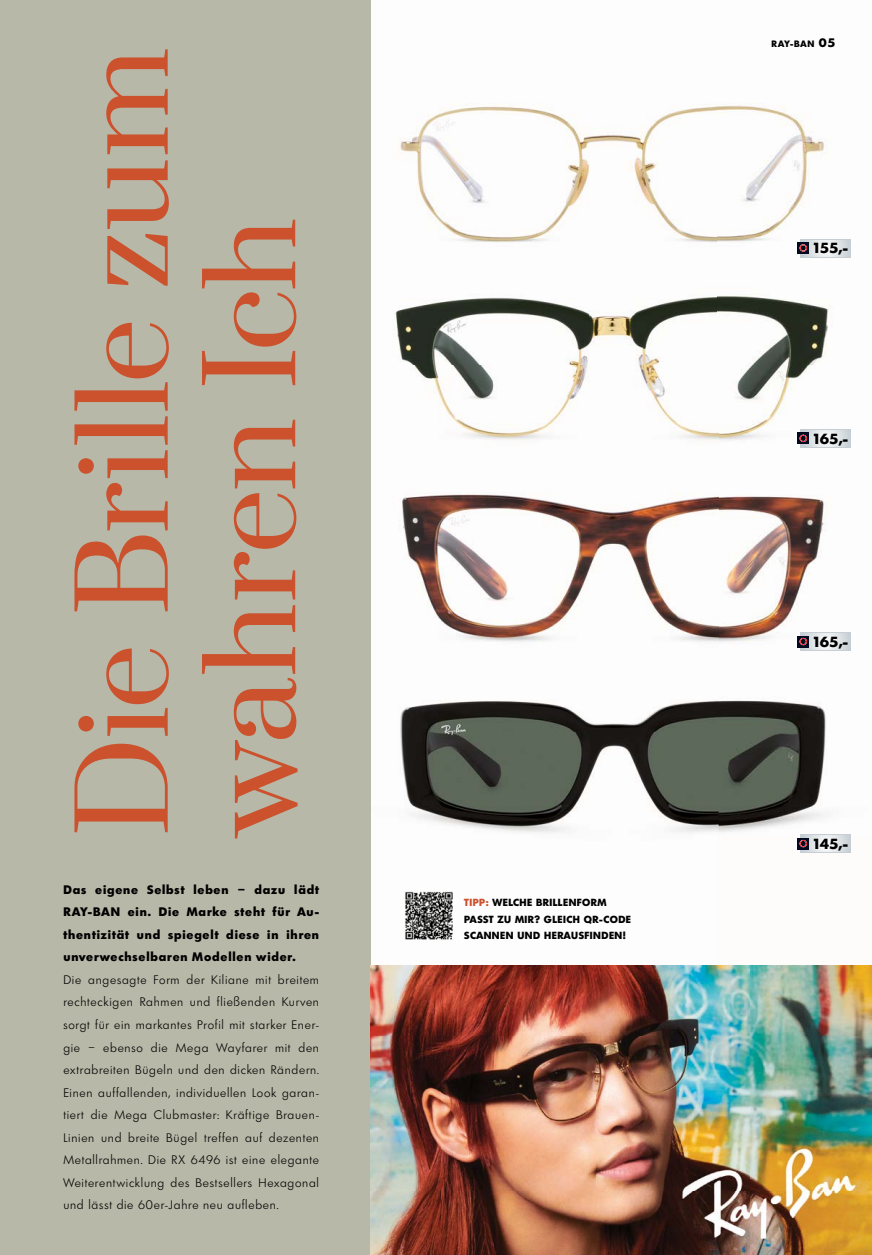
<style>
.page{position:relative;width:872px;height:1255px;background:#fff}
.page>*{position:absolute;margin:0;border:0;box-sizing:border-box;transform-origin:0 0}
.t1{font:116.4px/127.5px "Prata";letter-spacing:-.015em;color:#cc512d}
.t2{font:800 14.25px "Limerick TS";letter-spacing:-.065em;color:#000}
.t3{font:300 12px/22.5px "Limerick TS";letter-spacing:.065em;color:#000;text-align:justify}
.t4{font:800 12px/22.5px "Limerick TS";letter-spacing:.07em;color:#000;text-align:justify}
.t5{font:800 10.05px/16.5px "Limerick TS";letter-spacing:.05em;color:#000}
.t6{font:800 9px "Limerick TS";letter-spacing:.085em;color:#000}
.s1{color:#cc512d}
.s2{font-size:12px}
</style>
<div class="page">
<img style="left:370px;top:0;width:481px;height:965px">
<div style="left:0;top:0;width:370px;height:1254px;background:#b7b8a7"></div>
<img style="left:370px;top:965px;width:502px;height:289px">
<div style="left:800px;top:239px;width:51px;height:18px;background:#c7cfd4"></div>
<svg style="left:807px;top:240px;width:39px;height:16px"></svg>
<div style="left:797px;top:242px;width:12px;height:12px;background:#040b21"></div>
<svg style="left:799px;top:244px;width:8px;height:8px"></svg>
<div style="left:800px;top:834px;width:51px;height:18px;background:#c7cfd4"></div>
<svg style="left:801px;top:835px;width:45px;height:16px"></svg>
<div style="left:797px;top:837px;width:12px;height:12px;background:#040b21"></div>
<svg style="left:799px;top:839px;width:8px;height:8px"></svg>
<div style="left:800px;top:632px;width:51px;height:18px;background:#c7cfd4"></div>
<svg style="left:801px;top:633px;width:45px;height:16px"></svg>
<div style="left:797px;top:635px;width:12px;height:12px;background:#040b21"></div>
<svg style="left:799px;top:637px;width:8px;height:8px"></svg>
<div style="left:800px;top:429px;width:51px;height:18px;background:#c7cfd4"></div>
<svg style="left:807px;top:430px;width:39px;height:16px"></svg>
<div style="left:797px;top:432px;width:12px;height:12px;background:#040b21"></div>
<svg style="left:799px;top:434px;width:8px;height:8px"></svg>
<img style="left:405px;top:891px;width:48px;height:48px">
<h1 class="t1" style="left:55px;top:836px;width:791px;rotate:-90deg">Die Brille zum wahren Ich</h1>
<p class="t4" style="left:63px;top:878px;width:257px">Das eigene Selbst leben – dazu lädt RAY-BAN ein. Die Marke steht für Au&shy;thentizität und spiegelt diese in ihren unverwechselbaren Modellen wider.</p>
<p class="t3" style="left:63px;top:968px;width:257px">Die angesagte Form der Kiliane mit breitem rechteckigen Rahmen und fließenden Kurven sorgt für ein markantes Profil mit starker Ener&shy;gie – ebenso die Mega Wayfarer mit den extrabreiten Bügeln und den dicken Rändern.<br>Einen auffallenden, individuellen Look garan&shy;tiert die Mega Clubmaster: Kräftige Brauen-Linien und breite Bügel treffen auf dezenten Metallrahmen. Die RX 6496 ist eine elegante Weiterentwicklung des Bestsellers Hexagonal und lässt die 60er-Jahre neu aufleben.</p>
<p class="t5" style="left:464px;top:894px;width:168px"><span class="s1">TIPP:</span> WELCHE BRILLENFORM<br>PASST ZU MIR? GLEICH QR-CODE<br>SCANNEN UND HERAUSFINDEN!</p>
<p class="t6" style="left:771px;top:38px;width:65px">RAY-BAN <span class="s2">05</span></p>
<p class="t2" style="left:812px;top:239px;width:37px">155,-</p>
<p class="t2" style="left:812px;top:429px;width:37px">165,-</p>
<p class="t2" style="left:812px;top:632px;width:37px">165,-</p>
<p class="t2" style="left:812px;top:834px;width:37px">145,-</p>
</div>
